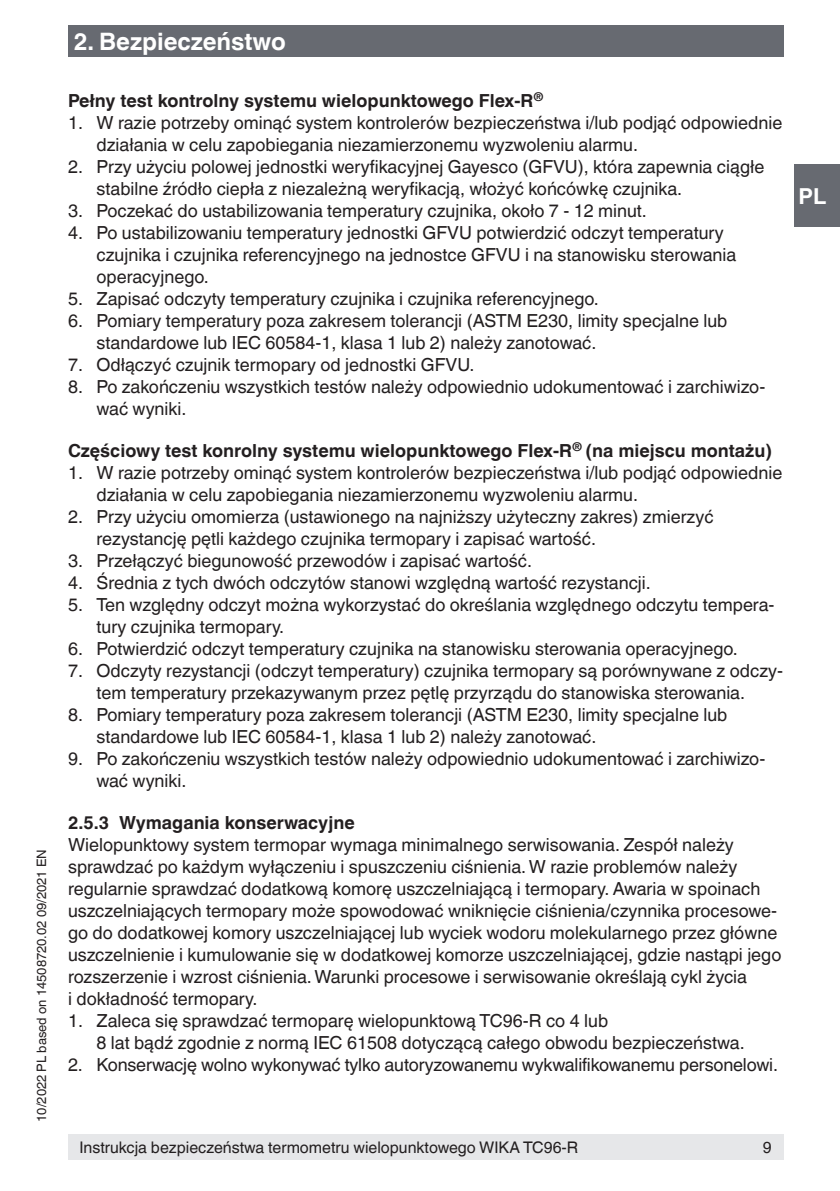
<style>
.page{position:relative;width:840px;height:1191px;background:#fff}
.page>*{position:absolute;margin:0;border:0;box-sizing:border-box;transform-origin:0 0}
.t1{font:700 24px "Helvetica World";color:#fff}
.t2{font:700 22px "Helvetica World";color:#fff}
.t3{font:18px/22px "Helvetica World";color:#231f20}
.t4{font:700 18px "Helvetica World";color:#231f20}
.t5{font:16px "Helvetica World";color:#231f20}
.t6{font:13px "Helvetica World";color:#231f20}
</style>
<div class="page">
<div style="left:68px;top:26px;width:714px;height:31px;background:#676a71"></div>
<div style="left:794px;top:164px;width:45px;height:63px;background:#676a71"></div>
<div style="left:68px;top:1134px;width:714px;height:25px;background:#e6e7e9"></div>
<p class="t6" style="left:34px;top:1121px;width:274px;rotate:-90deg">10/2022 PL based on 14508720.02 09/2021 EN</p>
<h1 class="t1" style="left:74px;top:27px;width:213px">2. Bezpieczeństwo</h1>
<p class="t4" style="left:68px;top:90px;width:476px">Pełny test kontrolny systemu wielopunktowego Flex-R<sup>®</sup></p>
<p class="t3" style="left:96px;top:112px;width:687px;text-indent:-28px">1. W razie potrzeby ominąć system kontrolerów bezpieczeństwa i/lub podjąć odpowiednie działania w celu zapobiegania niezamierzonemu wyzwoleniu alarmu.</p>
<p class="t3" style="left:96px;top:156px;width:669px;text-indent:-28px">2. Przy użyciu polowej jednostki weryfikacyjnej Gayesco (GFVU), która zapewnia ciągłe stabilne źródło ciepła z niezależną weryfikacją, włożyć końcówkę czujnika.</p>
<p class="t3" style="left:68px;top:200px;width:580px">3. Poczekać do ustabilizowania temperatury czujnika, około 7 - 12 minut.</p>
<p class="t3" style="left:96px;top:222px;width:641px;text-indent:-28px">4. Po ustabilizowaniu temperatury jednostki GFVU potwierdzić odczyt temperatury czujnika i czujnika referencyjnego na jednostce GFVU i na stanowisku sterowania operacyjnego.</p>
<p class="t3" style="left:68px;top:288px;width:532px">5. Zapisać odczyty temperatury czujnika i czujnika referencyjnego.</p>
<p class="t3" style="left:96px;top:310px;width:632px;text-indent:-28px">6. Pomiary temperatury poza zakresem tolerancji (ASTM E230, limity specjalne lub standardowe lub IEC 60584-1, klasa 1 lub 2) należy zanotować.</p>
<p class="t3" style="left:68px;top:354px;width:408px">7. Odłączyć czujnik termopary od jednostki GFVU.</p>
<p class="t3" style="left:96px;top:376px;width:670px;text-indent:-28px">8. Po zakończeniu wszystkich testów należy odpowiednio udokumentować i zarchiwizo&shy;wać wyniki.</p>
<p class="t4" style="left:68px;top:440px;width:705px">Częściowy test konrolny systemu wielopunktowego Flex-R<sup>®</sup> (na miejscu montażu)</p>
<p class="t3" style="left:96px;top:462px;width:687px;text-indent:-28px">1. W razie potrzeby ominąć system kontrolerów bezpieczeństwa i/lub podjąć odpowiednie działania w celu zapobiegania niezamierzonemu wyzwoleniu alarmu.</p>
<p class="t3" style="left:96px;top:506px;width:618px;text-indent:-28px">2. Przy użyciu omomierza (ustawionego na najniższy użyteczny zakres) zmierzyć rezystancję pętli każdego czujnika termopary i zapisać wartość.</p>
<p class="t3" style="left:68px;top:550px;width:465px">3. Przełączyć biegunowość przewodów i zapisać wartość.</p>
<p class="t3" style="left:68px;top:572px;width:584px">4. Średnia z tych dwóch odczytów stanowi względną wartość rezystancji.</p>
<p class="t3" style="left:96px;top:594px;width:679px;text-indent:-28px">5. Ten względny odczyt można wykorzystać do określania względnego odczytu tempera&shy;tury czujnika termopary.</p>
<p class="t3" style="left:68px;top:638px;width:670px">6. Potwierdzić odczyt temperatury czujnika na stanowisku sterowania operacyjnego.</p>
<p class="t3" style="left:68px;top:660px;width:716px;text-align:center">7. Odczyty rezystancji (odczyt temperatury) czujnika termopary są porównywane z odczy&shy;tem temperatury przekazywanym przez pętlę przyrządu do stanowiska sterowania.</p>
<p class="t3" style="left:96px;top:704px;width:632px;text-indent:-28px">8. Pomiary temperatury poza zakresem tolerancji (ASTM E230, limity specjalne lub standardowe lub IEC 60584-1, klasa 1 lub 2) należy zanotować.</p>
<p class="t3" style="left:96px;top:748px;width:670px;text-indent:-28px">9. Po zakończeniu wszystkich testów należy odpowiednio udokumentować i zarchiwizo&shy;wać wyniki.</p>
<p class="t4" style="left:68px;top:812px;width:288px">2.5.3 Wymagania konserwacyjne</p>
<p class="t3" style="left:68px;top:834px;width:714px">Wielopunktowy system termopar wymaga minimalnego serwisowania. Zespół należy sprawdzać po każdym wyłączeniu i spuszczeniu ciśnienia. W razie problemów należy regularnie sprawdzać dodatkową komorę uszczelniającą i termopary. Awaria w spoinach uszczelniających termopary może spowodować wniknięcie ciśnienia/czynnika procesowe&shy;go do dodatkowej komory uszczelniającej lub wyciek wodoru molekularnego przez główne uszczelnienie i kumulowanie się w dodatkowej komorze uszczelniającej, gdzie nastąpi jego rozszerzenie i wzrost ciśnienia. Warunki procesowe i serwisowanie określają cykl życia<br>i dokładność termopary.</p>
<p class="t3" style="left:96px;top:1010px;width:649px;text-indent:-28px">1. Zaleca się sprawdzać termoparę wielopunktową TC96-R co 4 lub<br>8 lat bądź zgodnie z normą IEC 61508 dotyczącą całego obwodu bezpieczeństwa.</p>
<p class="t3" style="left:68px;top:1054px;width:711px">2. Konserwację wolno wykonywać tylko autoryzowanemu wykwalifikowanemu personelowi.</p>
<p class="t2" style="left:798px;top:183px;width:29px">PL</p>
<p class="t5" style="left:79px;top:1137px;width:500px">Instrukcja bezpieczeństwa termometru wielopunktowego WIKA TC96-R</p>
<p class="t5" style="left:762px;top:1137px;width:10px">9</p>
</div>
